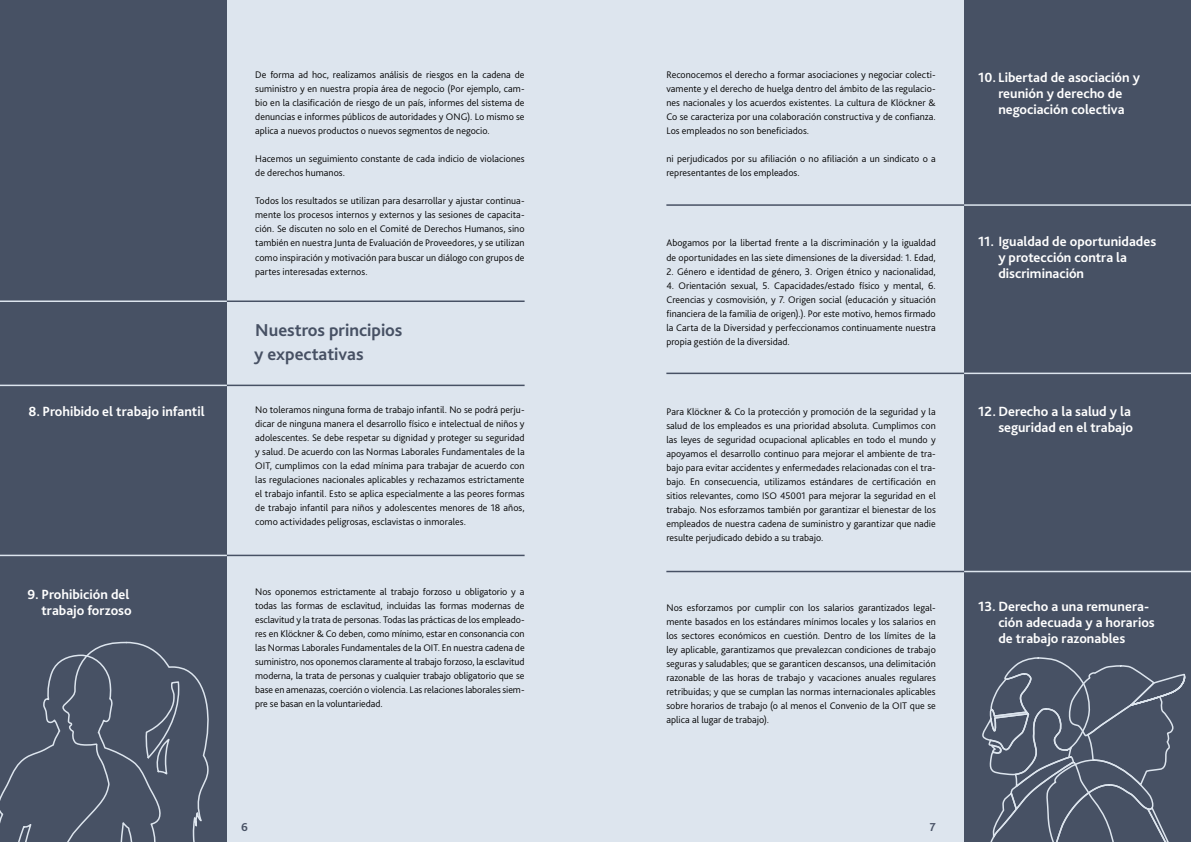
<style>
.page{position:relative;width:1191px;height:842px;background:#fff}
.page>*{position:absolute;margin:0;border:0;box-sizing:border-box;transform-origin:0 0}
.Headline{font:700 18px/24px "Kl Bliss";color:#475164}
.Subheads{font:700 14px/16px "Kl Bliss";color:#fff;text-align:right}
.t1{font:700 12px "Kl Bliss";color:#475164}
.Copy{font:300 10px/14px "Kl Bliss";letter-spacing:.005em;color:#000;text-align:justify}
</style>
<div class="page">
<div style="left:227px;top:0;width:737px;height:842px;background:#dde5ee"></div>
<div style="left:0;top:0;width:227px;height:842px;background:#475164"></div>
<div style="left:964px;top:0;width:227px;height:842px;background:#475164"></div>
<hr style="left:227px;top:300px;width:297px;height:2px;background:#475164">
<hr style="left:0;top:300px;width:227px;height:2px;background:#dde5ee">
<hr style="left:227px;top:385px;width:297px;height:1px;background:#475164">
<hr style="left:0;top:385px;width:227px;height:1px;background:#dde5ee">
<hr style="left:227px;top:555px;width:297px;height:1px;background:#475164">
<hr style="left:0;top:555px;width:227px;height:1px;background:#dde5ee">
<hr style="left:666px;top:204px;width:298px;height:2px;background:#475164">
<hr style="left:964px;top:204px;width:227px;height:2px;background:#dde5ee">
<hr style="left:666px;top:373px;width:298px;height:1px;background:#475164">
<hr style="left:964px;top:373px;width:227px;height:1px;background:#dde5ee">
<hr style="left:666px;top:571px;width:298px;height:1px;background:#475164">
<hr style="left:964px;top:571px;width:227px;height:1px;background:#dde5ee">
<svg style="left:60px;top:300px;width:153px;height:542px"></svg>
<svg style="left:0;top:654px;width:162px;height:188px"></svg>
<svg style="left:982px;top:657px;width:204px;height:185px"></svg>
<p class="Subheads" style="left:28px;top:403px;width:178px">8. Prohibido el trabajo infantil</p>
<p class="Subheads" style="left:27px;top:586px;width:106px">9. Prohibición del trabajo forzoso</p>
<p class="Copy" style="left:255px;top:68px;width:271px">De forma ad hoc, realizamos análisis de riesgos en la cadena de suministro y en nuestra propia área de negocio (Por ejemplo, cam&shy;bio en la clasificación de riesgo de un país, informes del sistema de denuncias e informes públicos de autoridades y ONG). Lo mismo se aplica a nuevos productos o nuevos segmentos de negocio.</p>
<p class="Copy" style="left:255px;top:152px;width:271px">Hacemos un seguimiento constante de cada indicio de violaciones de derechos humanos.</p>
<p class="Copy" style="left:255px;top:194px;width:271px">Todos los resultados se utilizan para desarrollar y ajustar continua&shy;mente los procesos internos y externos y las sesiones de capacita&shy;ción. Se discuten no solo en el Comité de Derechos Humanos, sino también en nuestra Junta de Evaluación de Proveedores, y se utilizan como inspiración y motivación para buscar un diálogo con grupos de partes interesadas externos.</p>
<p class="Headline" style="left:254px;top:317px;width:150px">Nuestros principios y expectativas</p>
<p class="Copy" style="left:255px;top:402px;width:271px">No toleramos ninguna forma de trabajo infantil. No se podrá perju&shy;dicar de ninguna manera el desarrollo físico e intelectual de niños y adolescentes. Se debe respetar su dignidad y proteger su seguridad y salud. De acuerdo con las Normas Laborales Fundamentales de la OIT, cumplimos con la edad mínima para trabajar de acuerdo con las regulaciones nacionales aplicables y rechazamos estrictamente el trabajo infantil. Esto se aplica especialmente a las peores formas de trabajo infantil para niños y adolescentes menores de 18 años, como actividades peligrosas, esclavistas o inmorales.</p>
<p class="Copy" style="left:255px;top:584px;width:271px">Nos oponemos estrictamente al trabajo forzoso u obligatorio y a todas las formas de esclavitud, incluidas las formas modernas de esclavitud y la trata de personas. Todas las prácticas de los empleado&shy;res en Klöckner &amp; Co deben, como mínimo, estar en consonancia con las Normas Laborales Fundamentales de la OIT. En nuestra cadena de suministro, nos oponemos claramente al trabajo forzoso, la esclavitud moderna, la trata de personas y cualquier trabajo obligatorio que se base en amenazas, coerción o violencia. Las relaciones laborales siem&shy;pre se basan en la voluntariedad.</p>
<p class="Copy" style="left:666px;top:68px;width:271px">Reconocemos el derecho a formar asociaciones y negociar colecti&shy;vamente y el derecho de huelga dentro del ámbito de las regulacio&shy;nes nacionales y los acuerdos existentes. La cultura de Klöckner &amp; Co se caracteriza por una colaboración constructiva y de confianza.<br>Los empleados no son beneficiados.</p>
<p class="Copy" style="left:666px;top:152px;width:271px">ni perjudicados por su afiliación o no afiliación a un sindicato o a representantes de los empleados.</p>
<p class="Copy" style="left:666px;top:236px;width:271px">Abogamos por la libertad frente a la discriminación y la igualdad de oportunidades en las siete dimensiones de la diversidad: 1. Edad,</p>
<p class="Copy" style="left:666px;top:264px;width:271px">2. Género e identidad de género, 3. Origen étnico y nacionalidad,</p>
<p class="Copy" style="left:666px;top:278px;width:271px">4. Orientación sexual, 5. Capacidades/estado físico y mental, 6.<br>Creencias y cosmovisión, y 7. Origen social (educación y situación financiera de la familia de origen).). Por este motivo, hemos firmado la Carta de la Diversidad y perfeccionamos continuamente nuestra propia gestión de la diversidad.</p>
<p class="Copy" style="left:666px;top:404px;width:271px">Para Klöckner &amp; Co la protección y promoción de la seguridad y la salud de los empleados es una prioridad absoluta. Cumplimos con las leyes de seguridad ocupacional aplicables en todo el mundo y apoyamos el desarrollo continuo para mejorar el ambiente de tra&shy;bajo para evitar accidentes y enfermedades relacionadas con el tra&shy;bajo. En consecuencia, utilizamos estándares de certificación en sitios relevantes, como ISO 45001 para mejorar la seguridad en el trabajo. Nos esforzamos también por garantizar el bienestar de los empleados de nuestra cadena de suministro y garantizar que nadie resulte perjudicado debido a su trabajo.</p>
<p class="Subheads" style="left:978px;top:69px;width:163px;text-align:center">10. Libertad de asociación y reunión y derecho de negociación colectiva</p>
<p class="Subheads" style="left:998px;top:233px;width:159px;text-align:left;text-indent:-20px">11. Igualdad de oportunidades y protección contra la discriminación</p>
<p class="Subheads" style="left:978px;top:403px;width:156px">12. Derecho a la salud y la seguridad en el trabajo</p>
<p class="Copy" style="left:666px;top:600px;width:271px">Nos esforzamos por cumplir con los salarios garantizados legal&shy;mente basados en los estándares mínimos locales y los salarios en los sectores económicos en cuestión. Dentro de los límites de la ley aplicable, garantizamos que prevalezcan condiciones de trabajo seguras y saludables; que se garanticen descansos, una delimitación razonable de las horas de trabajo y vacaciones anuales regulares retribuidas; y que se cumplan las normas internacionales aplicables sobre horarios de trabajo (o al menos el Convenio de la OIT que se aplica al lugar de trabajo).</p>
<p class="Subheads" style="left:998px;top:598px;width:158px;text-align:left;text-indent:-20px">13. Derecho a una remunera&shy;ción adecuada y a horarios de trabajo razonables</p>
<p class="t1" style="left:241px;top:820px;width:8px">6</p>
<p class="t1" style="left:929px;top:820px;width:7px">7</p>
</div>
